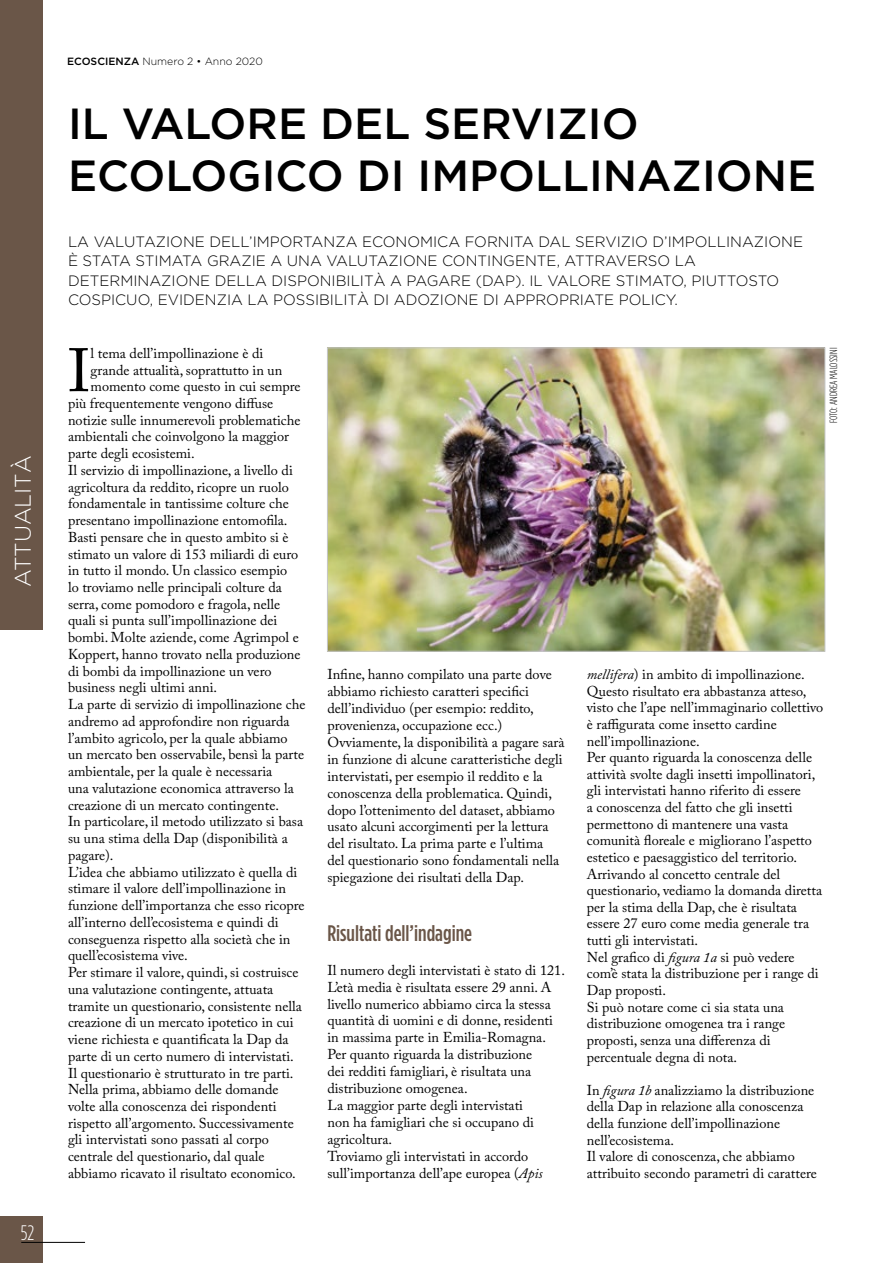
<style>
.page{position:relative;width:893px;height:1263px;background:#fff}
.page>*{position:absolute;margin:0;border:0;box-sizing:border-box;transform-origin:0 0}
.testo_primo_paragraf{font:60.6px "Adobe Caslon Pro";color:#000}
.Titolo_articolo{font:500 43.5px/52.5px "Gotham HTF";color:#000}
.titolo_paragrafo{font:500 condensed 22.5px "Gotham HTF";color:#6a5648}
.t1{font:300 22.5px "Gotham HTF";color:#fff}
.t2{font:300 condensed 21px "Gotham HTF";color:#fff}
.Sottotitolo_articolo{font:300 15px/19.5px "Gotham HTF";color:#000}
.testo_principale{font:14.25px/16.8px "Adobe Caslon Pro";color:#000}
.testo_primo_paragraf-2{font:14.25px "Adobe Caslon Pro";color:#000}
.t3{font:300 10.5px "Gotham HTF";color:#000}
.Credit_foto{font:300 condensed 10.5px "Gotham HTF";color:#000}
.s1{font-weight:500}
.s2{font-style:italic}
</style>
<div class="page">
<div style="left:0;top:1216px;width:43px;height:47px;background:#6a5648"></div>
<hr style="left:21px;top:1242px;width:64px;height:1px;background:#000">
<div style="left:0;top:0;width:43px;height:629px;background:#6a5648"></div>
<img style="left:329px;top:350px;width:494px;height:299px">
<div style="left:327px;top:348px;width:498px;height:303px;border:1px solid #c6c7c8"></div>
<h3 class="t1" style="left:11px;top:587px;width:133px;rotate:-90deg">ATTUALITÀ</h3>
<h3 class="t2" style="left:21px;top:1221px;width:15px">52</h3>
<p class="t3" style="left:67px;top:56px;width:197px"><span class="s1">ECOSCIENZA</span> Numero 2 • Anno 2020</p>
<p class="Titolo_articolo" style="left:68px;top:96px;width:750px">IL VALORE DEL SERVIZIO<br>ECOLOGICO DI IMPOLLINAZIONE</p>
<p class="Sottotitolo_articolo" style="left:68px;top:231px;width:736px">LA VALUTAZIONE DELL’IMPORTANZA ECONOMICA FORNITA DAL SERVIZIO D’IMPOLLINAZIONE È STATA STIMATA GRAZIE A UNA VALUTAZIONE CONTINGENTE, ATTRAVERSO LA DETERMINAZIONE DELLA DISPONIBILITÀ A PAGARE (DAP). IL VALORE STIMATO, PIUTTOSTO COSPICUO, EVIDENZIA LA POSSIBILITÀ DI ADOZIONE DI APPROPRIATE POLICY.</p>
<p class="testo_primo_paragraf" style="left:68px;top:335px;width:24px">I</p>
<p class="testo_primo_paragraf-2" style="left:91px;top:345px;width:174px">l tema dell’impollinazione è di</p>
<p class="testo_primo_paragraf-2" style="left:91px;top:361px;width:193px">grande attualità, soprattutto in un</p>
<p class="testo_primo_paragraf-2" style="left:91px;top:378px;width:212px">momento come questo in cui sempre</p>
<p class="testo_primo_paragraf-2" style="left:68px;top:395px;width:207px">più frequentemente vengono diffuse</p>
<p class="testo_primo_paragraf-2" style="left:68px;top:411px;width:234px">notizie sulle innumerevoli problematiche</p>
<p class="testo_primo_paragraf-2" style="left:68px;top:428px;width:222px">ambientali che coinvolgono la maggior</p>
<p class="testo_primo_paragraf-2" style="left:68px;top:445px;width:128px">parte degli ecosistemi.</p>
<p class="testo_principale" style="left:68px;top:461px;width:234px">Il servizio di impollinazione, a livello di agricoltura da reddito, ricopre un ruolo fondamentale in tantissime colture che presentano impollinazione entomofila.<br>Basti pensare che in questo ambito si è stimato un valore di 153 miliardi di euro in tutto il mondo. Un classico esempio lo troviamo nelle principali colture da serra, come pomodoro e fragola, nelle quali si punta sull’impollinazione dei bombi. Molte aziende, come Agrimpol e Koppert, hanno trovato nella produzione di bombi da impollinazione un vero business negli ultimi anni.</p>
<p class="testo_principale" style="left:68px;top:696px;width:239px">La parte di servizio di impollinazione che andremo ad approfondire non riguarda l’ambito agricolo, per la quale abbiamo un mercato ben osservabile, bensì la parte ambientale, per la quale è necessaria<br>una valutazione economica attraverso la creazione di un mercato contingente.</p>
<p class="testo_principale" style="left:68px;top:813px;width:237px">In particolare, il metodo utilizzato si basa su una stima della Dap (disponibilità a pagare).</p>
<p class="testo_principale" style="left:68px;top:863px;width:238px">L’idea che abbiamo utilizzato è quella di stimare il valore dell’impollinazione in funzione dell’importanza che esso ricopre all’interno dell’ecosistema e quindi di conseguenza rispetto alla società che in quell’ecosistema vive.</p>
<p class="testo_principale" style="left:68px;top:964px;width:235px">Per stimare il valore, quindi, si costruisce una valutazione contingente, attuata tramite un questionario, consistente nella creazione di un mercato ipotetico in cui viene richiesta e quantificata la Dap da parte di un certo numero di intervistati.<br>Il questionario è strutturato in tre parti.<br>Nella prima, abbiamo delle domande volte alla conoscenza dei rispondenti rispetto all’argomento. Successivamente gli intervistati sono passati al corpo centrale del questionario, dal quale abbiamo ricavato il risultato economico.</p>
<p class="Credit_foto" style="left:828px;top:423px;width:77px;rotate:-90deg">FOTO: ANDREA MALOSSINI</p>
<p class="testo_principale" style="left:327px;top:666px;width:226px">Infine, hanno compilato una parte dove abbiamo richiesto caratteri specifici dell’individuo (per esempio: reddito, provenienza, occupazione ecc.)</p>
<p class="testo_principale" style="left:327px;top:733px;width:239px">Ovviamente, la disponibilità a pagare sarà in funzione di alcune caratteristiche degli intervistati, per esempio il reddito e la conoscenza della problematica. Quindi, dopo l’ottenimento del dataset, abbiamo usato alcuni accorgimenti per la lettura del risultato. La prima parte e l’ultima<br>del questionario sono fondamentali nella spiegazione dei risultati della Dap.</p>
<p class="titolo_paragrafo" style="left:327px;top:920px;width:146px">Risultati dell’indagine</p>
<p class="testo_principale" style="left:327px;top:961px;width:239px">Il numero degli intervistati è stato di 121.<br>L’età media è risultata essere 29 anni. A livello numerico abbiamo circa la stessa quantità di uomini e di donne, residenti in massima parte in Emilia-Romagna.</p>
<p class="testo_principale" style="left:327px;top:1046px;width:206px;text-align:justify">Per quanto riguarda la distribuzione dei redditi famigliari, è risultata una distribuzione omogenea.</p>
<p class="testo_principale" style="left:327px;top:1097px;width:208px">La maggior parte degli intervistati non ha famigliari che si occupano di agricoltura.</p>
<p class="testo_principale" style="left:327px;top:1147px;width:217px">Troviamo gli intervistati in accordo sull’importanza dell’ape europea (<span class="s2">Apis</span></p>
<p class="testo_principale" style="left:587px;top:666px;width:238px"><span class="s2">mellifera</span>) in ambito di impollinazione.<br>Questo risultato era abbastanza atteso, visto che l’ape nell’immaginario collettivo è raffigurata come insetto cardine nell’impollinazione.</p>
<p class="testo_principale" style="left:587px;top:749px;width:230px">Per quanto riguarda la conoscenza delle attività svolte dagli insetti impollinatori, gli intervistati hanno riferito di essere<br>a conoscenza del fatto che gli insetti permettono di mantenere una vasta comunità floreale e migliorano l’aspetto estetico e paesaggistico del territorio.</p>
<p class="testo_principale" style="left:587px;top:865px;width:237px">Arrivando al concetto centrale del questionario, vediamo la domanda diretta per la stima della Dap, che è risultata essere 27 euro come media generale tra tutti gli intervistati.</p>
<p class="testo_principale" style="left:587px;top:948px;width:233px">Nel grafico di <span class="s2">figura 1a</span> si può vedere com’è stata la distribuzione per i range di<br>Dap proposti.</p>
<p class="testo_principale" style="left:587px;top:998px;width:200px">Si può notare come ci sia stata una distribuzione omogenea tra i range proposti, senza una differenza di percentuale degna di nota.</p>
<p class="testo_principale" style="left:587px;top:1081px;width:229px">In <span class="s2">figura 1b</span> analizziamo la distribuzione della Dap in relazione alla conoscenza della funzione dell’impollinazione nell’ecosistema.</p>
<p class="testo_principale" style="left:587px;top:1148px;width:232px">Il valore di conoscenza, che abbiamo attribuito secondo parametri di carattere</p>
</div>
